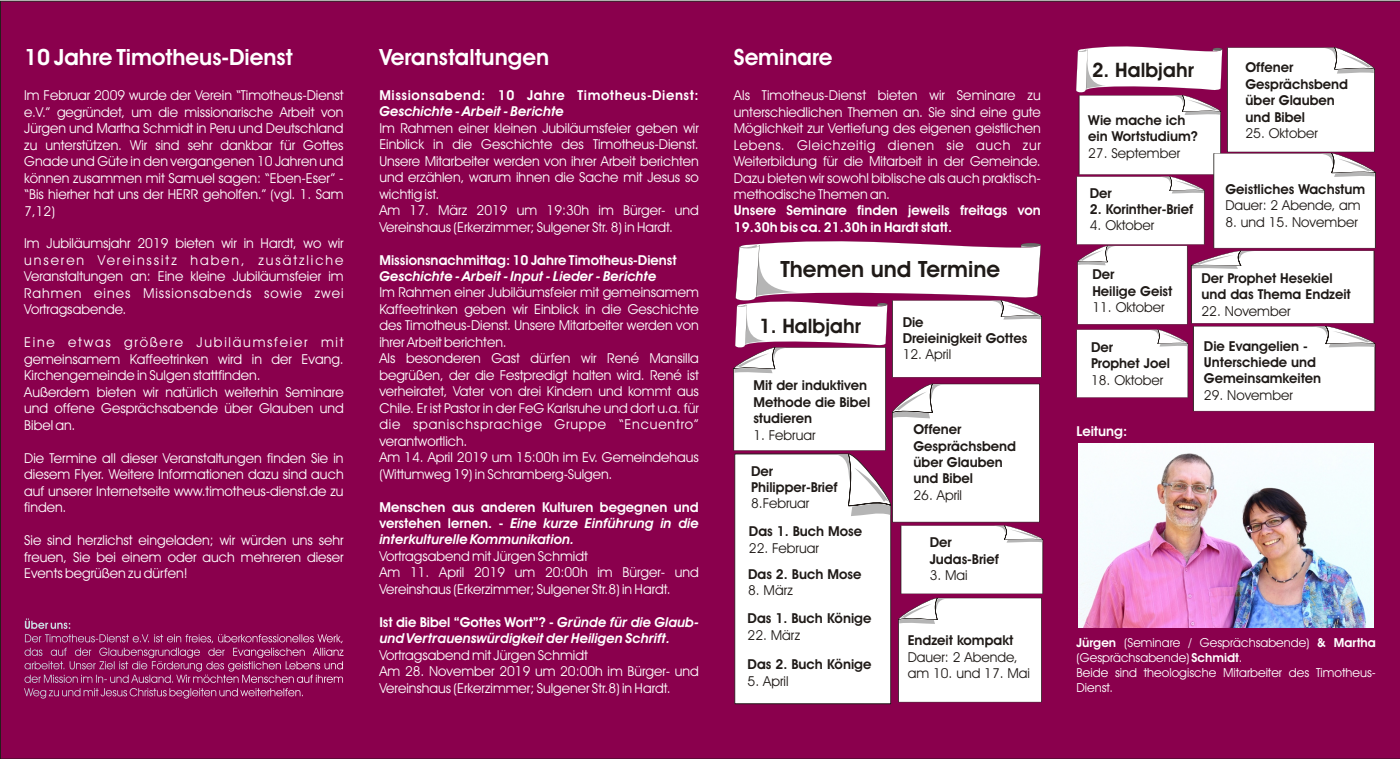
<style>
.page{position:relative;width:1400px;height:759px;background:#fff}
.page>*{position:absolute;margin:0;border:0;box-sizing:border-box;transform-origin:0 0}
.t1{font:700 22.5px "Avant Garde Bk BT";color:#fff}
.t2{font:700 22.5px "Avant Garde Bk BT";color:#1f1a17}
.t3{font:700 20px "Avant Garde Bk BT";color:#1f1a17}
.t4{font:13.75px/16.5px "Avant Garde Bk BT";color:#fff;text-align:justify}
.t5{font:700 13.75px/16.4px "Avant Garde Bk BT";color:#1f1a17}
.t6{font:700 13.75px/16.4px "Avant Garde Bk BT";color:#fff}
.t7{font:13.75px/16.5px "Avant Garde Bk BT";color:#1f1a17}
.t8{font:italic 700 13.75px/16.4px "Avant Garde Bk BT";color:#fff}
.t9{font:700 13.75px "Avant Garde Bk BT";letter-spacing:.04em;color:#fff}
.t10{font:12.5px/15px "Avant Garde Bk BT";color:#fff}
.s1{font-style:italic}
.s2{font-style:normal}
.s3{font-weight:700}
</style>
<div class="page">
<div style="left:0;top:1px;width:1400px;height:758px;background:#8a004d"></div>
<img style="left:1078px;top:444px;width:295px;height:184px">
<svg style="left:733px;top:235px;width:310px;height:469px"></svg>
<svg style="left:1076px;top:42px;width:300px;height:369px"></svg>
<svg style="left:24px;top:618px;width:320px;height:81px"></svg>
<h1 class="t1" style="left:24px;top:48px;width:270px">10 Jahre Timotheus-Dienst</h1>
<p class="t4" style="left:24px;top:88px;width:321px">Im Februar 2009 wurde der Verein “Timotheus-Dienst e.V.” gegründet, um die missionarische Arbeit von Jürgen und Martha Schmidt in Peru und Deutschland zu unterstützen. Wir sind sehr dankbar für Gottes Gnade und Güte in den vergangenen 10 Jahren und können zusammen mit Samuel sagen: “Eben-Eser” - “Bis hierher hat uns der HERR geholfen.” (vgl. 1. Sam 7,12)</p>
<p class="t4" style="left:24px;top:237px;width:321px">Im Jubiläumsjahr 2019 bieten wir in Hardt, wo wir unseren Vereinssitz haben, zusätzliche Veranstaltungen an: Eine kleine Jubiläumsfeier im Rahmen eines Missionsabends sowie zwei Vortragsabende.</p>
<p class="t4" style="left:24px;top:335px;width:321px;text-align:left">Eine etwas größere Jubiläumsfeier mit gemeinsamem Kaffeetrinken wird in der Evang.<br>Kirchengemeinde in Sulgen stattfinden.<br>Außerdem bieten wir natürlich weiterhin Seminare und offene Gesprächsabende über Glauben und Bibel an.</p>
<p class="t4" style="left:24px;top:451px;width:321px">Die Termine all dieser Veranstaltungen finden Sie in diesem Flyer. Weitere Informationen dazu sind auch auf unserer Internetseite www.timotheus-dienst.de zu finden.</p>
<p class="t4" style="left:24px;top:533px;width:321px">Sie sind herzlichst eingeladen; wir würden uns sehr freuen, Sie bei einem oder auch mehreren dieser Events begrüßen zu dürfen!</p>
<h1 class="t1" style="left:379px;top:48px;width:171px">Veranstaltungen</h1>
<p class="t9" style="left:379px;top:89px;width:321px">Missionsabend: 10 Jahre Timotheus-Dienst:</p>
<p class="t8" style="left:379px;top:105px;width:186px">Geschichte - Arbeit - Berichte</p>
<p class="t4" style="left:379px;top:121px;width:321px;text-align:left">Im Rahmen einer kleinen Jubiläumsfeier geben wir Einblick in die Geschichte des Timotheus-Dienst.<br>Unsere Mitarbeiter werden von ihrer Arbeit berichten und erzählen, warum ihnen die Sache mit Jesus so wichtig ist.<br>Am 17. März 2019 um 19:30h im Bürger- und Vereinshaus (Erkerzimmer; Sulgener Str. 8) in Hardt.</p>
<p class="t6" style="left:379px;top:253px;width:299px">Missionsnachmittag: 10 Jahre Timotheus-Dienst</p>
<p class="t8" style="left:379px;top:269px;width:278px">Geschichte - Arbeit - Input - Lieder - Berichte</p>
<p class="t4" style="left:379px;top:285px;width:321px;text-align:left">Im Rahmen einer Jubiläumsfeier mit gemeinsamem Kaffeetrinken geben wir Einblick in die Geschichte des Timotheus-Dienst. Unsere Mitarbeiter werden von ihrer Arbeit berichten.<br>Als besonderen Gast dürfen wir René Mansilla begrüßen, der die Festpredigt halten wird. René ist verheiratet, Vater von drei Kindern und kommt aus Chile. Er ist Pastor in der FeG Karlsruhe und dort u.a. für die spanischsprachige Gruppe “Encuentro” verantwortlich.<br>Am 14. April 2019 um 15:00h im Ev. Gemeindehaus (Wittumweg 19) in Schramberg-Sulgen.</p>
<p class="t6" style="left:379px;top:500px;width:321px;text-align:justify">Menschen aus anderen Kulturen begegnen und verstehen lernen. - <span class="s1">Eine kurze Einführung in die interkulturelle Kommunikation.</span></p>
<p class="t4" style="left:379px;top:549px;width:321px;text-align:left">Vortragsabend mit Jürgen Schmidt<br>Am 11. April 2019 um 20:00h im Bürger- und<br>Vereinshaus (Erkerzimmer; Sulgener Str.8) in Hardt.</p>
<p class="t8" style="left:379px;top:615px;width:321px"><span class="s2">Ist die Bibel “Gottes Wort”? -</span> Gründe für die Glaub&shy;und Vertrauenswürdigkeit der Heiligen Schrift.</p>
<p class="t4" style="left:379px;top:648px;width:321px;text-align:left">Vortragsabend mit Jürgen Schmidt<br>Am 28. November 2019 um 20:00h im Bürger- und<br>Vereinshaus (Erkerzimmer; Sulgener Str.8) in Hardt.</p>
<h1 class="t1" style="left:734px;top:48px;width:100px">Seminare</h1>
<p class="t4" style="left:734px;top:88px;width:308px">Als Timotheus-Dienst bieten wir Seminare zu unterschiedlichen Themen an. Sie sind eine gute Möglichkeit zur Vertiefung des eigenen geistlichen Lebens. Gleichzeitig dienen sie auch zur Weiterbildung für die Mitarbeit in der Gemeinde.<br>Dazu bieten wir sowohl biblische als auch praktisch&shy;methodische Themen an.</p>
<p class="t6" style="left:734px;top:204px;width:309px">Unsere Seminare finden jeweils freitags von<br>19.30h bis ca. 21.30h in Hardt statt.</p>
<h1 class="t2" style="left:780px;top:259px;width:221px">Themen und Termine</h1>
<h2 class="t3" style="left:759px;top:317px;width:103px">1. Halbjahr</h2>
<p class="t5" style="left:753px;top:378px;width:118px">Mit der induktiven<br>Methode die Bibel studieren</p>
<p class="t7" style="left:753px;top:428px;width:64px">1. Februar</p>
<p class="t5" style="left:751px;top:464px;width:88px">Der<br>Philipper-Brief</p>
<p class="t7" style="left:751px;top:497px;width:60px">8.Februar</p>
<p class="t5" style="left:749px;top:524px;width:115px">Das 1. Buch Mose</p>
<p class="t7" style="left:749px;top:541px;width:71px">22. Februar</p>
<p class="t5" style="left:748px;top:567px;width:115px">Das 2. Buch Mose</p>
<p class="t7" style="left:748px;top:583px;width:46px">8. März</p>
<p class="t5" style="left:748px;top:611px;width:125px">Das 1. Buch Könige</p>
<p class="t7" style="left:748px;top:628px;width:54px">22. März</p>
<p class="t5" style="left:748px;top:657px;width:125px">Das 2. Buch Könige</p>
<p class="t7" style="left:748px;top:674px;width:42px">5. April</p>
<p class="t5" style="left:903px;top:315px;width:126px">Die<br>Dreieinigkeit Gottes</p>
<p class="t7" style="left:903px;top:348px;width:50px">12. April</p>
<p class="t5" style="left:913px;top:422px;width:104px">Offener<br>Gesprächsbend über Glauben und Bibel</p>
<p class="t7" style="left:913px;top:488px;width:50px">26. April</p>
<p class="t5" style="left:930px;top:535px;width:71px">Der<br>Judas-Brief</p>
<p class="t7" style="left:930px;top:568px;width:40px">3. Mai</p>
<p class="t5" style="left:908px;top:633px;width:107px">Endzeit kompakt</p>
<p class="t7" style="left:908px;top:650px;width:124px">Dauer: 2 Abende, am 10. und 17. Mai</p>
<h2 class="t3" style="left:1092px;top:62px;width:103px">2. Halbjahr</h2>
<p class="t5" style="left:1088px;top:113px;width:111px">Wie mache ich ein Wortstudium?</p>
<p class="t7" style="left:1088px;top:146px;width:94px">27. September</p>
<p class="t5" style="left:1090px;top:186px;width:23px">Der</p>
<p class="t5" style="left:1090px;top:202px;width:105px">2. Korinther-Brief</p>
<p class="t7" style="left:1090px;top:219px;width:66px">4. Oktober</p>
<p class="t5" style="left:1245px;top:61px;width:104px">Offener<br>Gesprächsbend über Glauben und Bibel</p>
<p class="t7" style="left:1245px;top:126px;width:74px">25. Oktober</p>
<p class="t5" style="left:1225px;top:182px;width:141px">Geistliches Wachstum</p>
<p class="t7" style="left:1225px;top:198px;width:137px">Dauer: 2 Abende, am</p>
<p class="t7" style="left:1225px;top:215px;width:134px">8. und 15. November</p>
<p class="t5" style="left:1092px;top:268px;width:81px">Der<br>Heilige Geist</p>
<p class="t7" style="left:1092px;top:300px;width:74px">11. Oktober</p>
<p class="t5" style="left:1091px;top:340px;width:80px">Der<br>Prophet Joel</p>
<p class="t7" style="left:1091px;top:373px;width:74px">18. Oktober</p>
<p class="t6" style="left:1077px;top:425px;width:52px">Leitung:</p>
<p class="t5" style="left:1202px;top:271px;width:151px">Der Prophet Hesekiel und das Thema Endzeit</p>
<p class="t7" style="left:1202px;top:304px;width:90px">22. November</p>
<p class="t5" style="left:1204px;top:339px;width:119px">Die Evangelien -<br>Unterschiede und<br>Gemeinsamkeiten</p>
<p class="t7" style="left:1204px;top:388px;width:90px">29. November</p>
<p class="t10" style="left:1077px;top:636px;width:301px"><span class="s3">Jürgen</span> (Seminare / Gesprächsabende) <span class="s3">&amp; Martha </span>(Gesprächsabende) <span class="s3">Schmidt</span>.<br>Beide sind theologische Mitarbeiter des Timotheus-Dienst.</p>
</div>
